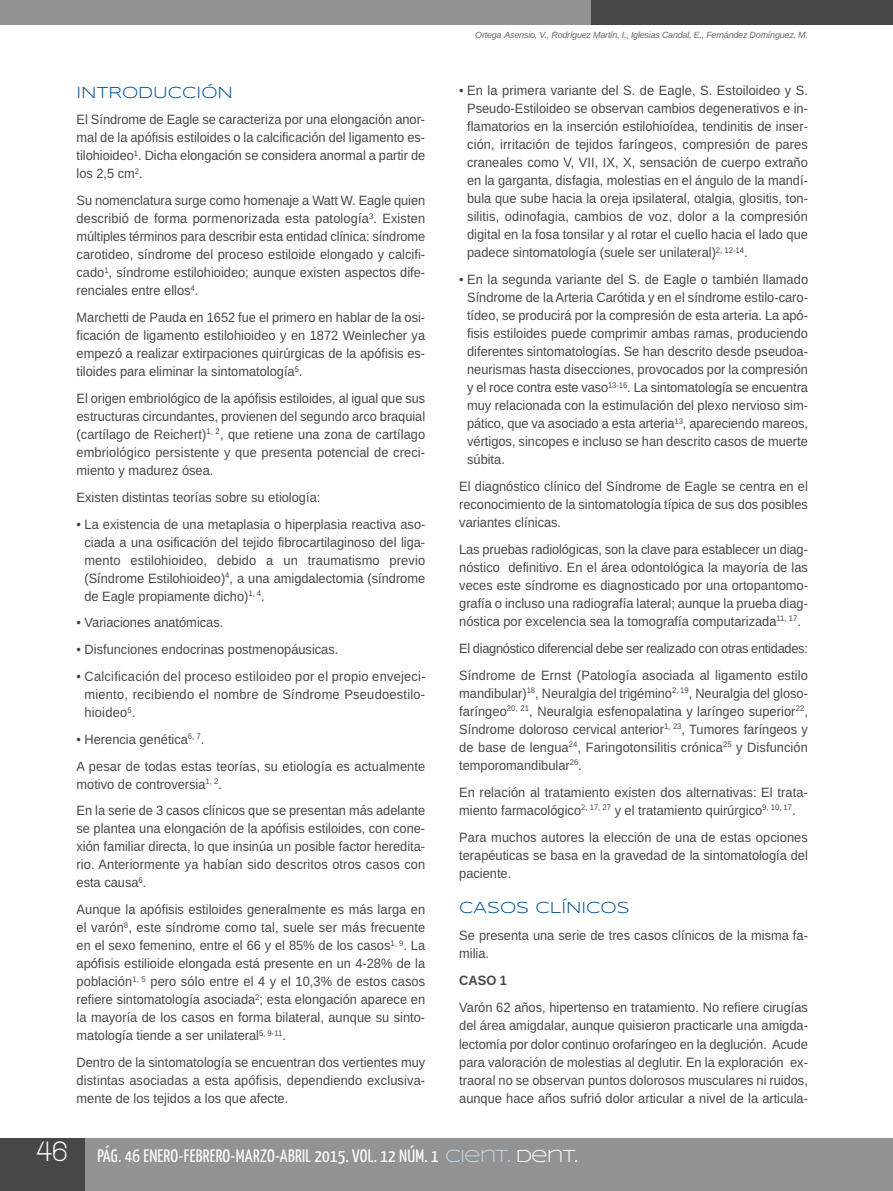
<style>
.page{position:relative;width:893px;height:1191px;background:#fff}
.page>*{position:absolute;margin:0;border:0;box-sizing:border-box;transform-origin:0 0}
.t1{font:18px "Yanone Kaffeesatz";letter-spacing:.015em;color:#fff}
.t2{font:16.5px "Syncopate";color:#005291}
.t3{font:13.5px/18px "Arimo";color:#484747;text-align:justify;scale:.95 1}
.t4{font:13.5px/27px "Arimo";letter-spacing:-.02em;color:#484747;scale:.95 1}
.t5{font:700 13.5px "Arimo";color:#484747;scale:.95 1}
.t6{font:italic 9px "Arimo";letter-spacing:-.025em;color:#686768}
.s1{font-family:"Walkway";font-weight:700;font-size:30px}
.s2{font-family:"Syncopate";color:#bfd9eb}
.s3{font-family:"Syncopate"}
</style>
<div class="page">
<div style="left:0;top:1138px;width:893px;height:53px;background:#939393"></div>
<div style="left:0;top:0;width:599px;height:25px;background:#939393"></div>
<div style="left:591px;top:0;width:302px;height:25px;background:#484747"></div>
<div style="left:0;top:1138px;width:85px;height:53px;background:#484747"></div>
<p class="t2" style="left:77px;top:82px;width:158px">INTRODUCCIÓN</p>
<p class="t3" style="left:77px;top:111px;width:369px">El Síndrome de Eagle se caracteriza por una elongación anor&shy;mal de la apófisis estiloides o la calcificación del ligamento es&shy;tilohioideo<sup>1</sup>. Dicha elongación se considera anormal a partir de los 2,5 cm<sup>2</sup>.</p>
<p class="t3" style="left:77px;top:192px;width:369px">Su nomenclatura surge como homenaje a Watt W. Eagle quien describió de forma pormenorizada esta patología<sup>3</sup>. Existen múltiples términos para describir esta entidad clínica: síndrome carotideo, síndrome del proceso estiloide elongado y calcifi&shy;cado<sup>1</sup>, síndrome estilohioideo; aunque existen aspectos dife&shy;renciales entre ellos<sup>4</sup>.</p>
<p class="t3" style="left:77px;top:308px;width:369px">Marchetti de Pauda en 1652 fue el primero en hablar de la osi&shy;ficación de ligamento estilohioideo y en 1872 Weinlecher ya empezó a realizar extirpaciones quirúrgicas de la apófisis es&shy;tiloides para eliminar la sintomatología<sup>5</sup>.</p>
<p class="t3" style="left:77px;top:389px;width:369px">El origen embriológico de la apófisis estiloides, al igual que sus estructuras circundantes, provienen del segundo arco braquial (cartílago de Reichert)<sup>1,</sup> <sup>2</sup>, que retiene una zona de cartílago embriológico persistente y que presenta potencial de creci&shy;miento y madurez ósea.</p>
<p class="t3" style="left:77px;top:488px;width:258px">Existen distintas teorías sobre su etiología:</p>
<p class="t3" style="left:84px;top:515px;width:360px;text-indent:-8px">• La existencia de una metaplasia o hiperplasia reactiva aso&shy;ciada a una osificación del tejido fibrocartilaginoso del liga&shy;mento estilohioideo, debido a un traumatismo previo (Síndrome Estilohioideo)<sup>4</sup>, a una amigdalectomia (síndrome de Eagle propiamente dicho)<sup>1,</sup> <sup>4</sup>.</p>
<p class="t3" style="left:77px;top:613px;width:156px">• Variaciones anatómicas.</p>
<p class="t3" style="left:77px;top:640px;width:277px">• Disfunciones endocrinas postmenopáusicas.</p>
<p class="t3" style="left:84px;top:667px;width:361px;text-indent:-8px">• Calcificación del proceso estiloideo por el propio envejeci&shy;miento, recibiendo el nombre de Síndrome Pseudoestilo&shy;hioideo<sup>5</sup>.</p>
<p class="t3" style="left:77px;top:725px;width:369px;line-height:26.8px">• herencia genética<sup>6,</sup> <sup>7</sup>.<br>A pesar de todas estas teorías, su etiología es actualmente</p>
<p class="t3" style="left:77px;top:770px;width:369px;line-height:26.8px">motivo de controversia<sup>1,</sup> <sup>2</sup>.<br>En la serie de 3 casos clínicos que se presentan más adelante</p>
<p class="t3" style="left:77px;top:819px;width:369px">se plantea una elongación de la apófisis estiloides, con cone&shy;xión familiar directa, lo que insinúa un posible factor heredita&shy;rio. Anteriormente ya habían sido descritos otros casos con esta causa<sup>6</sup>.</p>
<p class="t3" style="left:77px;top:900px;width:369px">Aunque la apófisis estiloides generalmente es más larga en el varón<sup>8</sup>, este síndrome como tal, suele ser más frecuente en el sexo femenino, entre el 66 y el 85% de los casos<sup>1,</sup> <sup>9</sup>. La apófisis estilioide elongada está presente en un 4-28% de la población<sup>1,</sup> <sup>5</sup> pero sólo entre el 4 y el 10,3% de estos casos refiere sintomatología asociada<sup>2</sup>; esta elongación aparece en la mayoría de los casos en forma bilateral, aunque su sinto&shy;matología tiende a ser unilateral<sup>5,</sup> <sup>9-11</sup>.</p>
<p class="t3" style="left:77px;top:1053px;width:369px">Dentro de la sintomatología se encuentran dos vertientes muy distintas asociadas a esta apófisis, dependiendo exclusiva&shy;mente de los tejidos a los que afecte.</p>
<p class="t6" style="left:475px;top:30px;width:334px">Ortega Asensio, V., Rodríguez Martín, I., Iglesias Candal, E., Fernández Domínguez, M.</p>
<p class="t3" style="left:467px;top:81px;width:360px;text-indent:-8px">• En la primera variante del S. de Eagle, S. Estoiloideo y S.<br>Pseudo-Estiloideo se observan cambios degenerativos e in&shy;flamatorios en la inserción estilohioídea, tendinitis de inser&shy;ción, irritación de tejidos faríngeos, compresión de pares craneales como V, VII, IX, X, sensación de cuerpo extraño en la garganta, disfagia, molestias en el ángulo de la mandí&shy;bula que sube hacia la oreja ipsilateral, otalgia, glositis, ton&shy;silitis, odinofagia, cambios de voz, dolor a la compresión digital en la fosa tonsilar y al rotar el cuello hacia el lado que padece sintomatología (suele ser unilateral)<sup>2,</sup> <sup>12-14</sup>.</p>
<p class="t3" style="left:467px;top:270px;width:360px;text-indent:-8px">• En la segunda variante del S. de Eagle o también llamado Síndrome de la Arteria Carótida y en el síndrome estilo-caro&shy;tídeo, se producirá por la compresión de esta arteria. La apó&shy;fisis estiloides puede comprimir ambas ramas, produciendo diferentes sintomatologías. Se han descrito desde pseudoa&shy;neurismas hasta disecciones, provocados por la compresión y el roce contra este vaso<sup>13-16</sup>. La sintomatología se encuentra muy relacionada con la estimulación del plexo nervioso sim&shy;pático, que va asociado a esta arteria<sup>13</sup>, apareciendo mareos, vértigos, sincopes e incluso se han descrito casos de muerte súbita.</p>
<p class="t3" style="left:459px;top:477px;width:369px">El diagnóstico clínico del Síndrome de Eagle se centra en el reconocimiento de la sintomatología típica de sus dos posibles variantes clínicas.</p>
<p class="t3" style="left:459px;top:540px;width:369px">Las pruebas radiológicas, son la clave para establecer un diag&shy;nóstico definitivo. En el área odontológica la mayoría de las veces este síndrome es diagnosticado por una ortopantomo&shy;grafía o incluso una radiografía lateral; aunque la prueba diag&shy;nóstica por excelencia sea la tomografía computarizada<sup>11,</sup> <sup>17</sup>.</p>
<p class="t4" style="left:459px;top:634px;width:369px">El diagnóstico diferencial debe ser realizado con otras entidades:<br>Síndrome de Ernst (Patología asociada al ligamento estilo</p>
<p class="t3" style="left:459px;top:684px;width:369px">mandibular)<sup>18</sup>, Neuralgia del trigémino<sup>2,</sup> <sup>19</sup>, Neuralgia del gloso&shy;faríngeo<sup>20,</sup> <sup>21</sup>, Neuralgia esfenopalatina y laríngeo superior<sup>22</sup>, Síndrome doloroso cervical anterior<sup>1,</sup> <sup>23</sup>, Tumores faríngeos y de base de lengua<sup>24</sup>, Faringotonsilitis crónica<sup>25</sup> y Disfunción temporomandibular<sup>26</sup>.</p>
<p class="t3" style="left:459px;top:783px;width:369px">En relación al tratamiento existen dos alternativas: El trata&shy;miento farmacológico<sup>2,</sup> <sup>17,</sup> <sup>27</sup> y el tratamiento quirúrgico<sup>9,</sup> <sup>10,</sup> <sup>17</sup>.</p>
<p class="t3" style="left:459px;top:828px;width:369px">Para muchos autores la elección de una de estas opciones terapéuticas se basa en la gravedad de la sintomatología del paciente.</p>
<p class="t2" style="left:459px;top:898px;width:172px">CASOS CLÍNICOS</p>
<p class="t3" style="left:459px;top:926px;width:369px">Se presenta una serie de tres casos clínicos de la misma fa&shy;milia.</p>
<p class="t5" style="left:459px;top:972px;width:52px">CASO 1</p>
<p class="t3" style="left:459px;top:998px;width:369px">Varón 62 años, hipertenso en tratamiento. No refiere cirugías del área amigdalar, aunque quisieron practicarle una amigda&shy;lectomía por dolor continuo orofaríngeo en la deglución. Acude para valoración de molestias al deglutir. En la exploración ex&shy;traoral no se observan puntos dolorosos musculares ni ruidos, aunque hace años sufrió dolor articular a nivel de la articula-</p>
<h1 class="t1" style="left:37px;top:1144px;width:543px"><span class="s1">46</span> PÁG. 46 ENERO-FEBRERO-MARZO-ABRIL 2015. VOL. 12 NÚM. 1 <span class="s2">CIENT.</span> <span class="s3">DENT.</span></h1>
</div>
